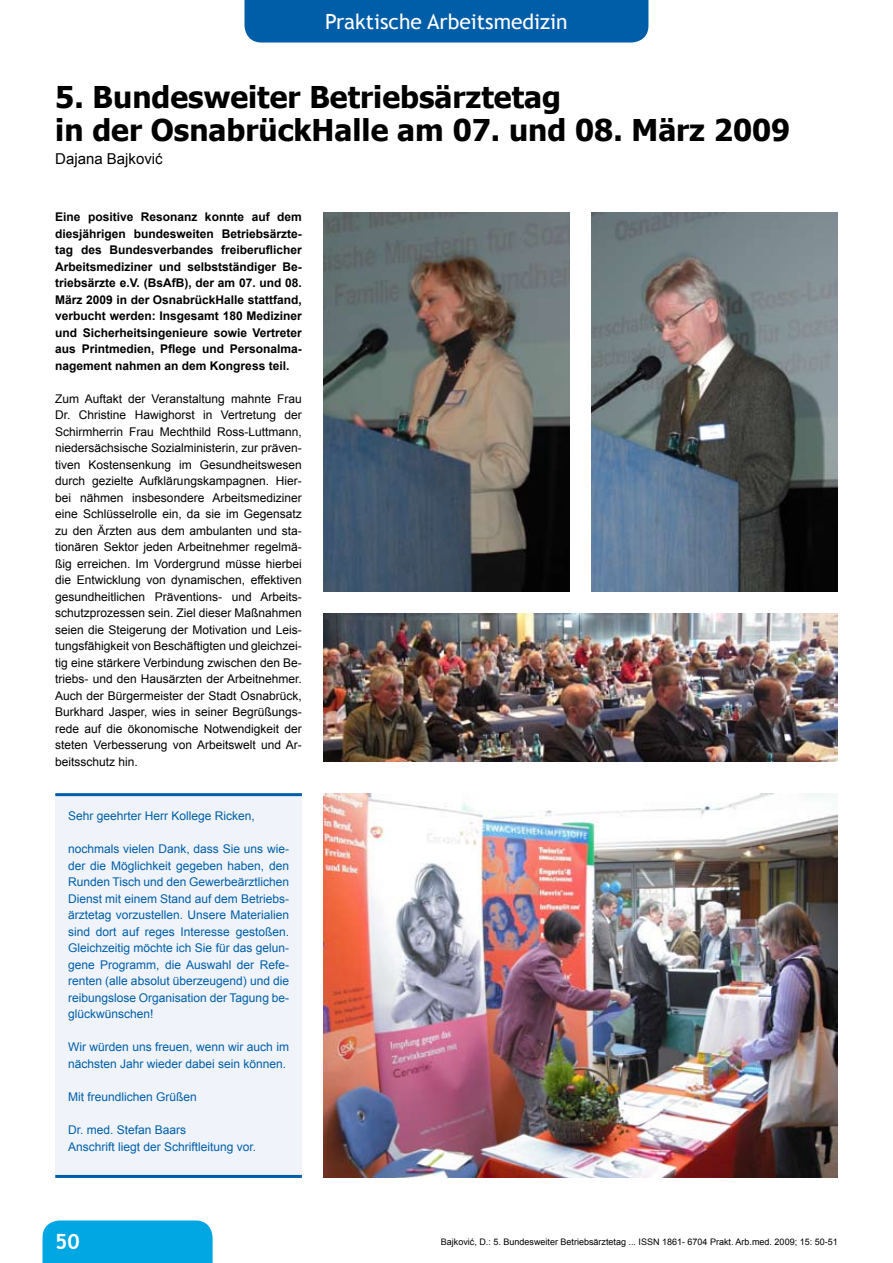
<style>
.page{position:relative;width:893px;height:1263px;background:#fff}
.page>*{position:absolute;margin:0;border:0;box-sizing:border-box;transform-origin:0 0}
.t1{font:700 30px/33px "Tahoma";color:#000}
.t2{font:21px "Trebuchet MS";color:#fff}
.t3{font:700 21px "Trebuchet MS";color:#fff}
.t4{font:15px "Arial";color:#000}
.t5{font:12px/16.5px "Arial";color:#000;text-align:justify}
.t6{font:12px/16.5px "Arial";color:#005ea8}
.t7{font:700 12px/16.5px "Arial";color:#000;text-align:justify}
.t8{font:9px "Arial";color:#000}
</style>
<div class="page">
<div style="left:244px;top:0;width:404px;height:43px;background:#005ea8"></div>
<div style="left:43px;top:1220px;width:170px;height:43px;background:#00a7e3"></div>
<div style="left:55px;top:795px;width:247px;height:383px;background:#f0f4fa"></div>
<img style="left:323px;top:213px;width:247px;height:378px">
<img style="left:591px;top:213px;width:247px;height:378px">
<img style="left:323px;top:614px;width:515px;height:148px">
<img style="left:323px;top:793px;width:515px;height:385px">
<hr style="left:55px;top:793px;width:247px;height:3px;background:#005ea8">
<hr style="left:55px;top:1175px;width:247px;height:3px;background:#005ea8">
<h2 class="t2" style="left:325px;top:9px;width:244px">Praktische Arbeitsmedizin</h2>
<h1 class="t1" style="left:55px;top:79px;width:736px">5. Bundesweiter Betriebsärztetag<br>in der OsnabrückHalle am 07. und 08. März 2009</h1>
<p class="t4" style="left:55px;top:149px;width:109px">Dajana Bajković</p>
<p class="t7" style="left:55px;top:209px;width:248px">Eine positive Resonanz konnte auf dem diesjährigen bundesweiten Betriebsärzte&shy;tag des Bundesverbandes freiberuflicher Arbeitsmediziner und selbstständiger Be&shy;triebsärzte e.V. (BsAfB), der am 07. und 08.<br>März 2009 in der OsnabrückHalle stattfand, verbucht werden: Insgesamt 180 Mediziner und Sicherheitsingenieure sowie Vertreter aus Printmedien, Pflege und Personalma&shy;nagement nahmen an dem Kongress teil.</p>
<p class="t5" style="left:55px;top:390px;width:248px">Zum Auftakt der Veranstaltung mahnte Frau Dr. Christine Hawighorst in Vertretung der Schirmherrin Frau Mechthild Ross-Luttmann, niedersächsische Sozialministerin, zur präven&shy;tiven Kostensenkung im Gesundheitswesen durch gezielte Aufklärungskampagnen. Hier&shy;bei nähmen insbesondere Arbeitsmediziner eine Schlüsselrolle ein, da sie im Gegensatz zu den Ärzten aus dem ambulanten und sta&shy;tionären Sektor jeden Arbeitnehmer regelmä&shy;ßig erreichen. Im Vordergrund müsse hierbei die Entwicklung von dynamischen, effektiven gesundheitlichen Präventions- und Arbeits&shy;schutzprozessen sein. Ziel dieser Maßnahmen seien die Steigerung der Motivation und Leis&shy;tungsfähigkeit von Beschäftigten und gleichzei&shy;tig eine stärkere Verbindung zwischen den Be&shy;triebs- und den Hausärzten der Arbeitnehmer.<br>Auch der Bürgermeister der Stadt Osnabrück, Burkhard Jasper, wies in seiner Begrüßungs&shy;rede auf die ökonomische Notwendigkeit der steten Verbesserung von Arbeitswelt und Ar&shy;beitsschutz hin.</p>
<p class="t6" style="left:68px;top:808px;width:188px">Sehr geehrter Herr Kollege Ricken,</p>
<p class="t6" style="left:68px;top:841px;width:223px;text-align:justify">nochmals vielen Dank, dass Sie uns wie&shy;der die Möglichkeit gegeben haben, den Runden Tisch und den Gewerbeärztlichen Dienst mit einem Stand auf dem Betriebs&shy;ärztetag vorzustellen. Unsere Materialien sind dort auf reges Interesse gestoßen.<br>Gleichzeitig möchte ich Sie für das gelun&shy;gene Programm, die Auswahl der Refe&shy;renten (alle absolut überzeugend) und die reibungslose Organisation der Tagung be&shy;glückwünschen!</p>
<p class="t6" style="left:68px;top:1039px;width:223px">Wir würden uns freuen, wenn wir auch im nächsten Jahr wieder dabei sein können.</p>
<p class="t6" style="left:68px;top:1089px;width:130px">Mit freundlichen Grüßen</p>
<p class="t6" style="left:68px;top:1122px;width:190px">Dr. med. Stefan Baars<br>Anschrift liegt der Schriftleitung vor.</p>
<h2 class="t3" style="left:55px;top:1229px;width:26px">50</h2>
<p class="t8" style="left:441px;top:1236px;width:398px">Bajković, D.: 5. Bundesweiter Betriebsärztetag ... ISSN 1861- 6704 Prakt. Arb.med. 2009; 15: 50-51</p>
</div>
